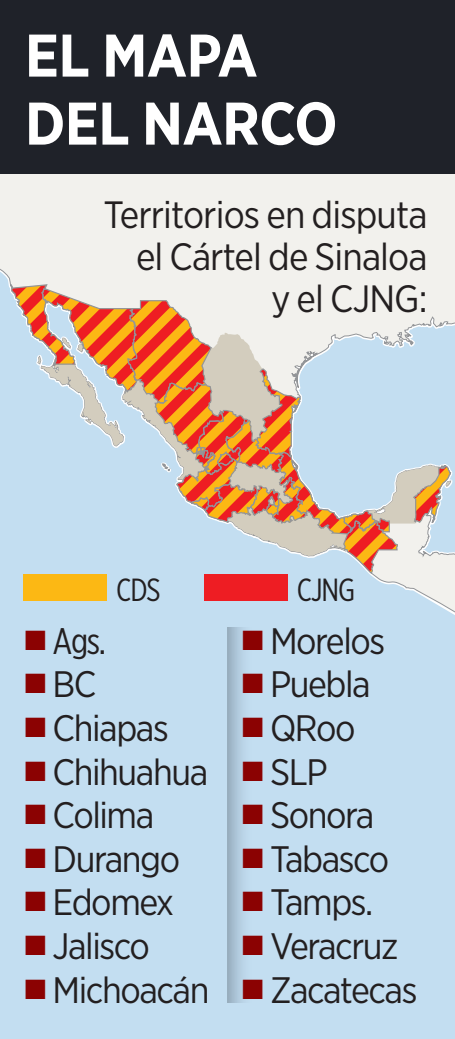
<style>
.page{position:relative;width:455px;height:1039px;background:#fff}
.page>*{position:absolute;margin:0;border:0;box-sizing:border-box;transform-origin:0 0}
.t1{font:700 60px/68px "Gotham Narrow";letter-spacing:-.01em;color:#fff}
.t2{font:38px/42px "Gotham Narrow";letter-spacing:-.025em;color:#231f20;text-align:right}
.t3{font:36.8px "Gotham Narrow";letter-spacing:-.04em;color:#231f20}
.t4{font:36.8px "Gotham X Narrow";color:#231f20}
.t5{font:32px "Gotham X Narrow";letter-spacing:-.03em;color:#231f20}
.s1{color:#8b0202}
</style>
<div class="page">
<div style="left:0;top:113px;width:455px;height:925px;background:#c3def1"></div>
<svg style="left:0;top:174px;width:455px;height:441px"></svg>
<svg style="left:398px;top:285px;width:49px;height:286px"></svg>
<svg style="left:11px;top:283px;width:387px;height:292px"></svg>
<svg style="left:412px;top:463px;width:40px;height:64px"></svg>
<div style="left:0;top:0;width:455px;height:174px;background:#1f2229"></div>
<div style="left:228px;top:627px;width:26px;height:375px;background:linear-gradient(to right,#9eb5c7,#c8e3f6)"></div>
<div style="left:204px;top:574px;width:83px;height:27px;background:#ee1d23"></div>
<div style="left:23px;top:574px;width:84px;height:27px;background:#fcb814"></div>
<h1 class="t1" style="left:25px;top:21px;width:314px">EL MAPA<br>DEL NARCO</h1>
<p class="t2" style="left:103px;top:193px;width:325px">Territorios en disputa el Cártel de Sinaloa<br>y el CJNG:</p>
<p class="t5" style="left:116px;top:570px;width:46px">CDS</p>
<p class="t5" style="left:296px;top:570px;width:60px">CJNG</p>
<p class="t4" style="left:25px;top:619px;width:83px"><span class="s1">■</span> Ags.</p>
<p class="t3" style="left:25px;top:661px;width:73px"><span class="s1">■</span> BC</p>
<p class="t3" style="left:25px;top:705px;width:145px"><span class="s1">■</span> Chiapas</p>
<p class="t3" style="left:25px;top:748px;width:185px"><span class="s1">■</span> Chihuahua</p>
<p class="t3" style="left:25px;top:792px;width:131px"><span class="s1">■</span> Colima</p>
<p class="t3" style="left:25px;top:836px;width:157px"><span class="s1">■</span> Durango</p>
<p class="t3" style="left:25px;top:879px;width:151px"><span class="s1">■</span> Edomex</p>
<p class="t3" style="left:25px;top:923px;width:126px"><span class="s1">■</span> Jalisco</p>
<p class="t3" style="left:25px;top:966px;width:186px"><span class="s1">■</span> Michoacán</p>
<p class="t3" style="left:242px;top:618px;width:144px"><span class="s1">■</span> Morelos</p>
<p class="t3" style="left:242px;top:661px;width:130px"><span class="s1">■</span> Puebla</p>
<p class="t3" style="left:242px;top:705px;width:115px"><span class="s1">■</span> QRoo</p>
<p class="t3" style="left:242px;top:748px;width:87px"><span class="s1">■</span> SLP</p>
<p class="t3" style="left:242px;top:792px;width:133px"><span class="s1">■</span> Sonora</p>
<p class="t3" style="left:242px;top:836px;width:148px"><span class="s1">■</span> Tabasco</p>
<p class="t3" style="left:242px;top:879px;width:133px"><span class="s1">■</span> Tamps.</p>
<p class="t3" style="left:242px;top:923px;width:158px"><span class="s1">■</span> Veracruz</p>
<p class="t3" style="left:242px;top:966px;width:177px"><span class="s1">■</span> Zacatecas</p>
</div>
